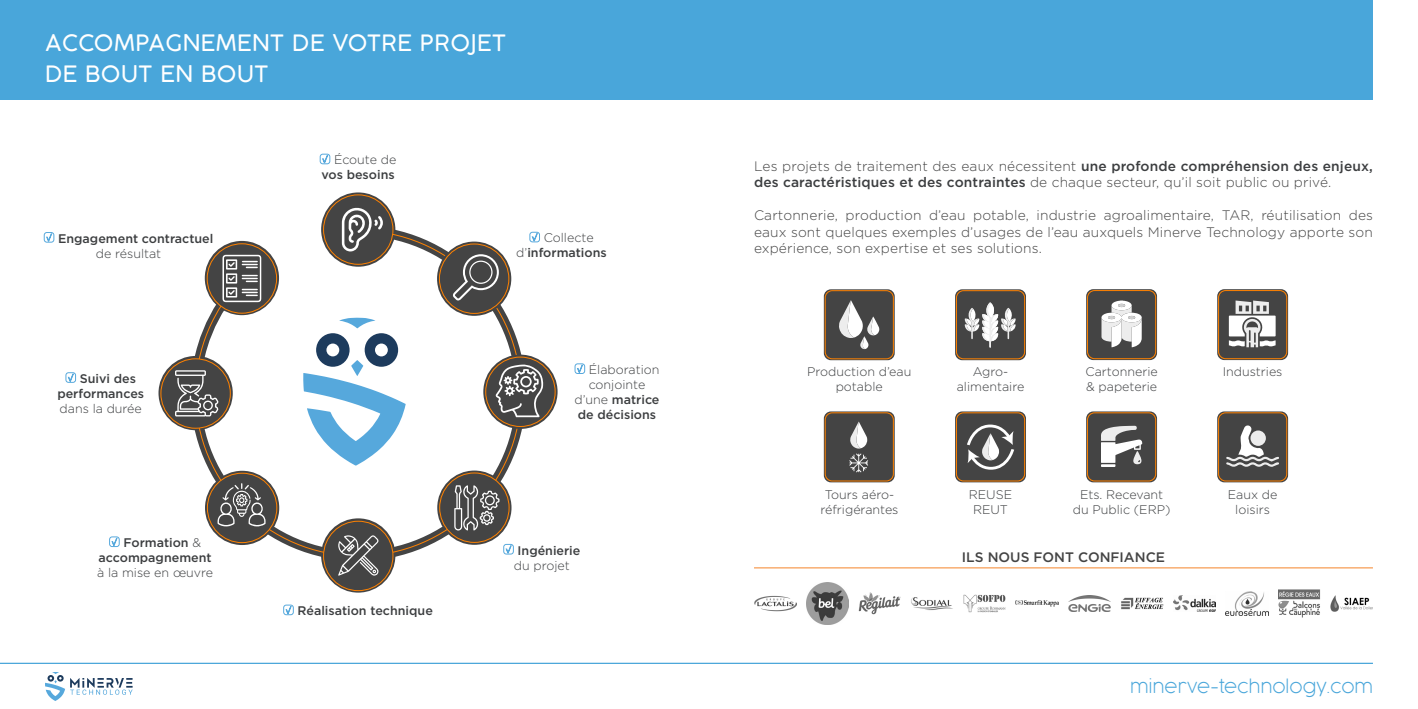
<style>
.page{position:relative;width:1418px;height:709px;background:#fff}
.page>*{position:absolute;margin:0;border:0;box-sizing:border-box;transform-origin:0 0}
.t1{font:300 22.5px "Cocogoose";letter-spacing:.02em;color:#fff}
.t2{font:200 17.5px "COCOGOOSE";color:#49a6da}
.t3{font:300 13.75px/16.5px "Gotham";letter-spacing:.01em;color:#444}
.t4{font:500 13.75px "Gotham";color:#444}
.t5{font:300 12.5px/15px "Gotham";color:#3c3e40;text-align:center}
.t6{font:500 12.5px "Gotham";color:#3c3e40}
.s1{font-weight:300}
.s2{font-weight:500;color:#3c3e40}
</style>
<div class="page">
<div style="left:0;top:0;width:709px;height:99px;background:#49a6da"></div>
<div style="left:709px;top:0;width:663px;height:99px;background:#49a6da"></div>
<svg style="left:158px;top:356px;width:75px;height:74px"></svg>
<svg style="left:321px;top:192px;width:74px;height:75px"></svg>
<svg style="left:321px;top:518px;width:74px;height:74px"></svg>
<svg style="left:195px;top:230px;width:326px;height:326px"></svg>
<div style="left:161px;top:359px;width:69px;height:69px;background:#444;border-radius:50%"></div>
<div style="left:161px;top:359px;width:69px;height:69px;border:1px solid #ff8201;border-radius:50%"></div>
<div style="left:323px;top:195px;width:70px;height:69px;background:#444;border-radius:50%"></div>
<div style="left:323px;top:195px;width:70px;height:69px;border:1px solid #ff8201;border-radius:50%"></div>
<div style="left:323px;top:521px;width:70px;height:69px;background:#444;border-radius:50%"></div>
<div style="left:323px;top:521px;width:70px;height:69px;border:1px solid #ff8201;border-radius:50%"></div>
<div style="left:439px;top:473px;width:70px;height:69px;background:#444;border-radius:50%"></div>
<div style="left:439px;top:473px;width:70px;height:69px;border:1px solid #ff8201;border-radius:50%"></div>
<div style="left:207px;top:244px;width:69px;height:69px;background:#444;border-radius:50%"></div>
<div style="left:207px;top:244px;width:70px;height:69px;border:1px solid #ff8201;border-radius:50%"></div>
<div style="left:207px;top:473px;width:70px;height:69px;background:#444;border-radius:50%"></div>
<div style="left:207px;top:473px;width:70px;height:69px;border:1px solid #ff8201;border-radius:50%"></div>
<svg style="left:338px;top:535px;width:40px;height:40px"></svg>
<svg style="left:454px;top:485px;width:45px;height:45px"></svg>
<svg style="left:217px;top:483px;width:48px;height:43px"></svg>
<svg style="left:175px;top:370px;width:44px;height:46px"></svg>
<svg style="left:222px;top:255px;width:39px;height:47px"></svg>
<svg style="left:437px;top:241px;width:74px;height:75px"></svg>
<div style="left:439px;top:244px;width:70px;height:69px;background:#444;border-radius:50%"></div>
<div style="left:439px;top:244px;width:70px;height:69px;border:1px solid #ff8201;border-radius:50%"></div>
<svg style="left:453px;top:254px;width:46px;height:46px"></svg>
<svg style="left:483px;top:354px;width:74px;height:75px"></svg>
<div style="left:485px;top:357px;width:70px;height:69px;background:#444;border-radius:50%"></div>
<div style="left:485px;top:357px;width:70px;height:69px;border:1px solid #ff8201;border-radius:50%"></div>
<svg style="left:495px;top:364px;width:48px;height:53px"></svg>
<svg style="left:342px;top:206px;width:41px;height:45px"></svg>
<img style="left:1173px;top:595px;width:42px;height:16px">
<img style="left:1121px;top:597px;width:42px;height:12px">
<img style="left:963px;top:595px;width:42px;height:17px">
<img style="left:1015px;top:600px;width:43px;height:6px">
<img style="left:1225px;top:591px;width:42px;height:24px">
<img style="left:911px;top:597px;width:42px;height:14px">
<img style="left:806px;top:582px;width:43px;height:42px">
<img style="left:1068px;top:596px;width:42px;height:15px">
<img style="left:754px;top:596px;width:42px;height:15px">
<img style="left:858px;top:592px;width:42px;height:22px">
<img style="left:1330px;top:595px;width:42px;height:17px">
<img style="left:1278px;top:590px;width:42px;height:27px">
<svg style="left:320px;top:154px;width:10px;height:10px"></svg>
<svg style="left:574px;top:363px;width:11px;height:11px"></svg>
<svg style="left:529px;top:232px;width:11px;height:10px"></svg>
<svg style="left:503px;top:544px;width:11px;height:10px"></svg>
<svg style="left:283px;top:604px;width:11px;height:11px"></svg>
<svg style="left:109px;top:536px;width:11px;height:11px"></svg>
<svg style="left:65px;top:372px;width:11px;height:11px"></svg>
<svg style="left:44px;top:232px;width:10px;height:11px"></svg>
<div style="left:1217px;top:289px;width:71px;height:71px;background:#444;border-radius:7px"></div>
<div style="left:1218px;top:290px;width:68px;height:69px;border:1px solid #ff8201;border-radius:7px"></div>
<svg style="left:1228px;top:300px;width:47px;height:47px"></svg>
<hr style="left:754px;top:567px;width:618px;height:1px;background:#f5852a">
<div style="left:246px;top:318px;width:217px;height:147px;background:#fff"></div>
<svg style="left:303px;top:318px;width:103px;height:147px"></svg>
<svg style="left:45px;top:672px;width:88px;height:29px"></svg>
<hr style="left:0;top:662px;width:709px;height:2px;background:#49a6da">
<hr style="left:709px;top:662px;width:663px;height:2px;background:#49a6da">
<div style="left:955px;top:411px;width:71px;height:71px;background:#444;border-radius:7px"></div>
<div style="left:956px;top:412px;width:68px;height:69px;border:1px solid #ff8201;border-radius:7px"></div>
<svg style="left:967px;top:424px;width:47px;height:46px"></svg>
<div style="left:823px;top:411px;width:71px;height:71px;background:#444;border-radius:7px"></div>
<div style="left:825px;top:412px;width:68px;height:69px;border:1px solid #ff8201;border-radius:7px"></div>
<svg style="left:849px;top:422px;width:19px;height:50px"></svg>
<div style="left:1217px;top:411px;width:71px;height:71px;background:#444;border-radius:7px"></div>
<div style="left:1218px;top:412px;width:68px;height:69px;border:1px solid #ff8201;border-radius:7px"></div>
<svg style="left:1226px;top:425px;width:52px;height:42px"></svg>
<div style="left:1086px;top:411px;width:71px;height:71px;background:#444;border-radius:7px"></div>
<div style="left:1087px;top:412px;width:68px;height:69px;border:1px solid #ff8201;border-radius:7px"></div>
<svg style="left:1101px;top:426px;width:41px;height:41px"></svg>
<div style="left:823px;top:289px;width:71px;height:71px;background:#444;border-radius:7px"></div>
<div style="left:825px;top:290px;width:68px;height:69px;border:1px solid #ff8201;border-radius:7px"></div>
<svg style="left:839px;top:300px;width:40px;height:49px"></svg>
<div style="left:1086px;top:289px;width:71px;height:71px;background:#444;border-radius:7px"></div>
<svg style="left:1101px;top:300px;width:40px;height:47px"></svg>
<div style="left:1087px;top:290px;width:68px;height:69px;border:1px solid #ff8201;border-radius:7px"></div>
<div style="left:955px;top:289px;width:71px;height:71px;background:#444;border-radius:7px"></div>
<div style="left:956px;top:290px;width:68px;height:69px;border:1px solid #ff8201;border-radius:7px"></div>
<svg style="left:964px;top:302px;width:51px;height:45px"></svg>
<p class="t1" style="left:45px;top:27px;width:462px">ACCOMPAGNEMENT DE VOTRE PROJET</p>
<p class="t1" style="left:45px;top:58px;width:225px">DE BOUT EN BOUT</p>
<p class="t6" style="left:58px;top:231px;width:157px">Engagement contractuel</p>
<p class="t5" style="left:96px;top:246px;width:67px">de résultat</p>
<p class="t5" style="left:334px;top:152px;width:64px">Écoute de</p>
<p class="t6" style="left:321px;top:168px;width:75px">vos besoins</p>
<p class="t5" style="left:544px;top:230px;width:51px">Collecte</p>
<p class="t6" style="left:516px;top:246px;width:92px"><span class="s1">d’</span>informations</p>
<p class="t6" style="left:80px;top:371px;width:58px">Suivi des</p>
<p class="t6" style="left:57px;top:386px;width:88px">performances</p>
<p class="t5" style="left:60px;top:401px;width:84px">dans la durée</p>
<p class="t5" style="left:589px;top:362px;width:72px">Élaboration</p>
<p class="t5" style="left:588px;top:377px;width:58px">conjointe</p>
<p class="t6" style="left:574px;top:392px;width:87px"><span class="s1">d’une</span> matrice</p>
<p class="t6" style="left:578px;top:407px;width:80px">de décisions</p>
<p class="t6" style="left:123px;top:535px;width:79px">Formation <span class="s1">&amp;</span></p>
<p class="t6" style="left:99px;top:550px;width:115px">accompagnement</p>
<p class="t5" style="left:97px;top:565px;width:118px">à la mise en œuvre</p>
<p class="t6" style="left:297px;top:604px;width:137px">Réalisation technique</p>
<p class="t6" style="left:517px;top:543px;width:64px">Ingénierie</p>
<p class="t5" style="left:514px;top:557px;width:58px">du projet</p>
<p class="t3" style="left:754px;top:157px;width:620px">Les projets de traitement des eaux nécessitent <span class="s2">une profonde compréhension des enjeux, des caractéristiques et des contraintes</span> de chaque secteur, qu’il soit public ou privé.</p>
<p class="t3" style="left:754px;top:207px;width:620px;text-align:justify">Cartonnerie, production d’eau potable, industrie agroalimentaire, TAR, réutilisation des eaux sont quelques exemples d’usages de l’eau auxquels Minerve Technology apporte son expérience, son expertise et ses solutions.</p>
<p class="t5" style="left:807px;top:364px;width:106px">Production d’eau potable</p>
<p class="t5" style="left:1085px;top:364px;width:74px">Cartonnerie</p>
<p class="t5" style="left:972px;top:364px;width:37px">Agro-</p>
<p class="t5" style="left:956px;top:379px;width:69px">alimentaire</p>
<p class="t5" style="left:1086px;top:379px;width:72px">&amp; papeterie</p>
<p class="t5" style="left:1222px;top:364px;width:61px">Industries</p>
<p class="t5" style="left:824px;top:486px;width:71px">Tours aéro-</p>
<p class="t5" style="left:820px;top:501px;width:80px">réfrigérantes</p>
<p class="t5" style="left:968px;top:486px;width:45px">REUSE</p>
<p class="t5" style="left:973px;top:501px;width:37px">REUT</p>
<p class="t4" style="left:961px;top:549px;width:205px">ILS NOUS FONT CONFIANCE</p>
<p class="t5" style="left:1079px;top:486px;width:85px">Ets. Recevant</p>
<p class="t5" style="left:1072px;top:501px;width:99px">du Public (ERP)</p>
<p class="t5" style="left:1227px;top:486px;width:51px">Eaux de</p>
<p class="t5" style="left:1235px;top:501px;width:36px">loisirs</p>
<p class="t2" style="left:1130px;top:674px;width:244px">minerve-technology.com</p>
</div>
